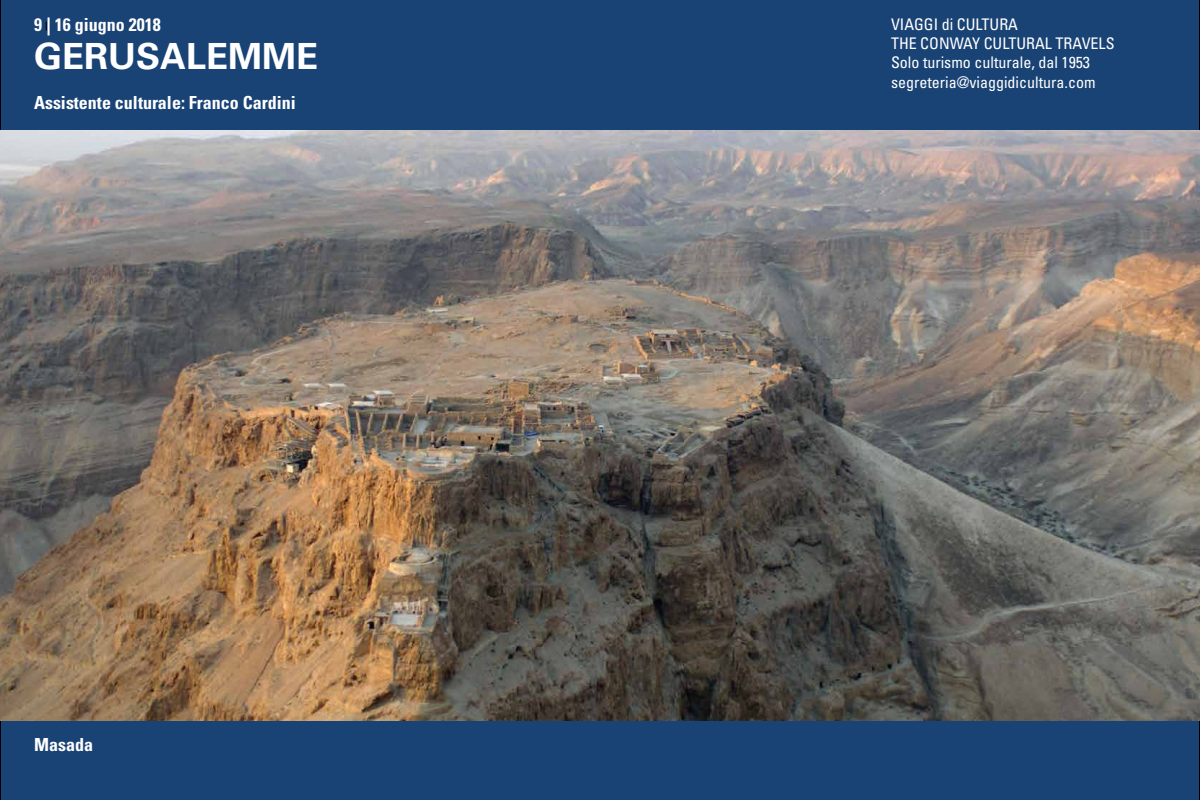
<style>
.page{position:relative;width:1200px;height:800px;background:#1a4375}
.page>*{position:absolute;margin:0;border:0;box-sizing:border-box;transform-origin:0 0}
.t1{font:700 36px "Univers LT Std";color:#fff}
.t2{font:700 condensed 18px "Univers LT Std";color:#fff}
.t3{font:condensed 16px/19.2px "Univers LT Std";color:#fff}
</style>
<div class="page">
<img style="left:0;top:130px;width:1200px;height:590px">
<p class="t2" style="left:34px;top:13px;width:128px">9 | 16 giugno 2018</p>
<h1 class="t1" style="left:34px;top:35px;width:286px">GERUSALEMME</h1>
<p class="t2" style="left:34px;top:92px;width:263px">Assistente culturale: Franco Cardini</p>
<p class="t2" style="left:34px;top:734px;width:60px">Masada</p>
<p class="t3" style="left:891px;top:15px;width:225px">VIAGGI di CULTURA<br>THE CONWAY CULTURAL TRAVELS<br>Solo turismo culturale, dal 1953 segreteria@viaggidicultura.com</p>
</div>
